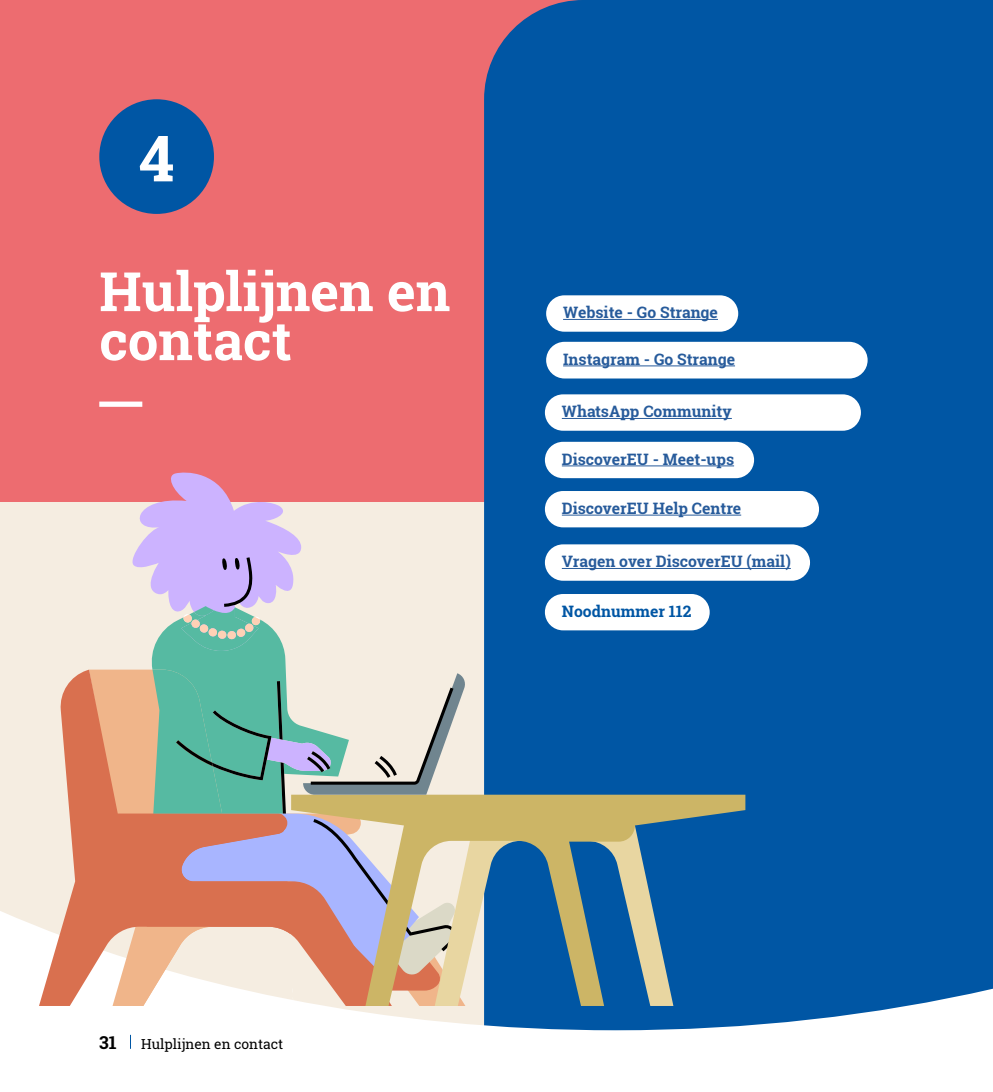
<style>
.page{position:relative;width:993px;height:1092px;background:#fff}
.page>*{position:absolute;margin:0;border:0;box-sizing:border-box;transform-origin:0 0}
.t1{font:700 63.7px "Roboto Slab";color:#fff}
.t2{font:700 54.25px/49px "Roboto Slab";color:#fff}
.t3{font:700 17.68px "Roboto Slab";color:#000}
.t4{font:700 15.75px "Roboto Slab";color:#275b9b}
.t5{font:700 15.75px "Roboto Slab";color:#0056a4}
.t6{font:13.83px "Roboto Slab";color:#000}
</style>
<div class="page">
<div style="left:0;top:0;width:992px;height:1091px;background:#f5ede1"></div>
<div style="left:0;top:0;width:992px;height:501px;background:#ed6c70"></div>
<div style="left:484px;top:0;width:508px;height:910px;background:#0056a4"></div>
<div style="left:99px;top:99px;width:115px;height:115px;background:#0056a4;border-radius:50%"></div>
<div style="left:99px;top:401px;width:43px;height:6px;background:#fff"></div>
<svg style="left:0;top:910px;width:992px;height:181px;background:#b9d0e5"></svg>
<svg style="left:130px;top:1034px;width:1px;height:14px"></svg>
<svg style="left:39px;top:669px;width:83px;height:336px;fill:#d9704f"></svg>
<svg style="left:673px;top:794px;width:72px;height:211px;background:#135f9d"></svg>
<svg style="left:122px;top:470px;width:551px;height:541px"></svg>
<div style="left:544px;top:394px;width:316px;height:36px;background:#fff;border-radius:18px"></div>
<hr style="left:561px;top:418px;width:170px;height:1px;background:#275b9b">
<div style="left:544px;top:442px;width:209px;height:36px;background:#fff;border-radius:18px"></div>
<hr style="left:561px;top:465px;width:172px;height:1px;background:#275b9b">
<div style="left:544px;top:491px;width:274px;height:36px;background:#fff;border-radius:18px"></div>
<hr style="left:561px;top:514px;width:180px;height:1px;background:#275b9b">
<div style="left:544px;top:544px;width:265px;height:36px;background:#fff;border-radius:18px"></div>
<hr style="left:561px;top:568px;width:229px;height:1px;background:#275b9b">
<div style="left:544px;top:594px;width:165px;height:36px;background:#fff;border-radius:18px"></div>
<div style="left:546px;top:295px;width:192px;height:37px;background:#fff;border-radius:18px"></div>
<hr style="left:563px;top:319px;width:154px;height:1px;background:#275b9b">
<div style="left:546px;top:342px;width:321px;height:36px;background:#fff;border-radius:18px"></div>
<hr style="left:563px;top:365px;width:171px;height:1px;background:#275b9b">
<h1 class="t1" style="left:139px;top:114px;width:37px">4</h1>
<h2 class="t2" style="left:99px;top:266px;width:352px">Hulplijnen en contact</h2>
<p class="t4" style="left:563px;top:302px;width:156px">Website - Go Strange</p>
<p class="t4" style="left:563px;top:348px;width:173px">Instagram - Go Strange</p>
<p class="t4" style="left:561px;top:401px;width:171px">WhatsApp Community</p>
<p class="t4" style="left:561px;top:448px;width:174px">DiscoverEU - Meet-ups</p>
<p class="t4" style="left:561px;top:497px;width:181px">DiscoverEU Help Centre</p>
<p class="t4" style="left:561px;top:550px;width:230px">Vragen over DiscoverEU (mail)</p>
<p class="t5" style="left:561px;top:600px;width:131px">Noodnummer 112</p>
<p class="t3" style="left:99px;top:1030px;width:19px">31</p>
<p class="t6" style="left:141px;top:1034px;width:143px">Hulplijnen en contact</p>
</div>
